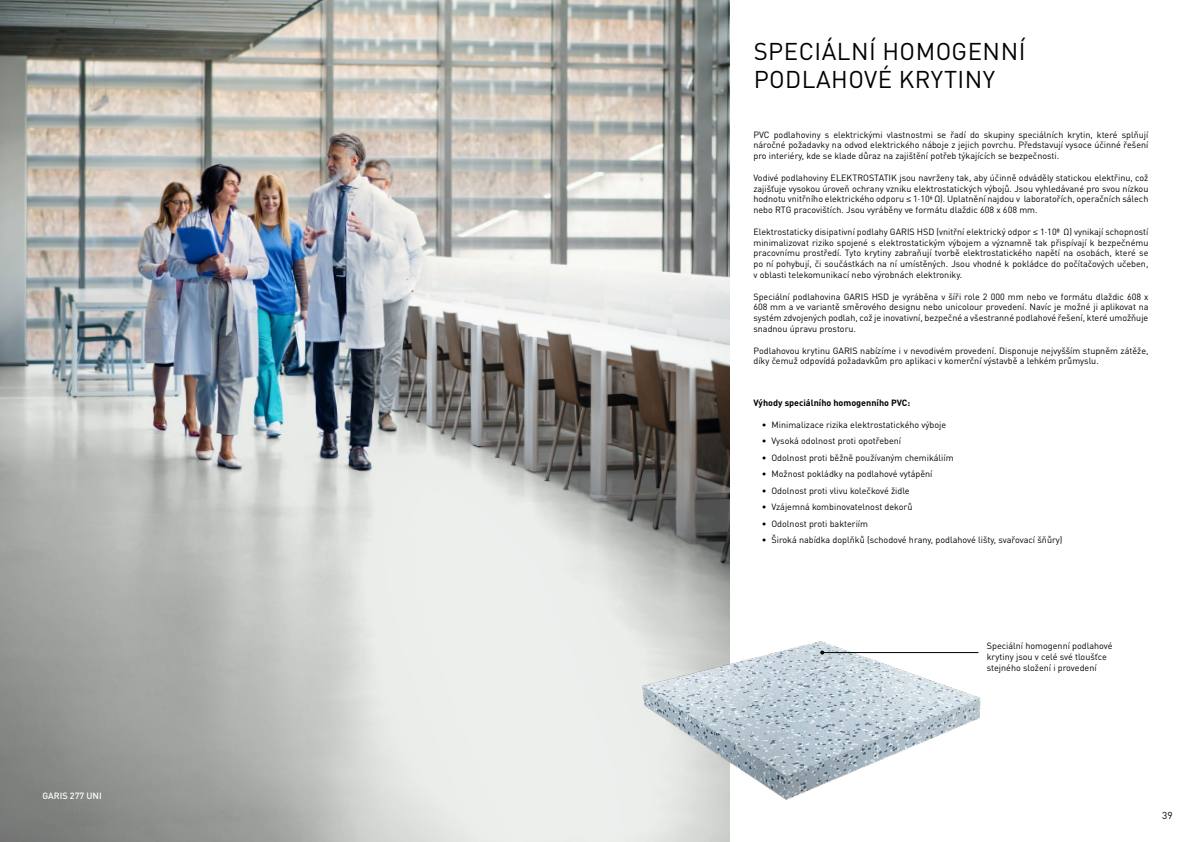
<style>
.page{position:relative;width:1191px;height:842px;background:#fff}
.page>*{position:absolute;margin:0;border:0;box-sizing:border-box;transform-origin:0 0}
.t1{font:24px/28.8px "DIN Pro";letter-spacing:.02em;color:#000}
.t2{font:10px "DIN Pro";color:#000}
.t3{font:9px/10.8px "DIN Pro";color:#000;text-align:justify}
.t4{font:700 9px "DIN Pro";color:#000}
.t5{font:500 9px "DIN Pro";color:#fff}
.s1{font-family:"Myriad Pro"}
</style>
<div class="page">
<img style="left:0;top:0;width:730px;height:842px">
<img style="left:588px;top:582px;width:393px;height:248px">
<hr style="left:822px;top:652px;width:156px;height:1px;background:#000">
<svg style="left:820px;top:650px;width:4px;height:4px"></svg>
<p class="t5" style="left:43px;top:789px;width:61px">GARIS 277 UNI</p>
<h1 class="t1" style="left:753px;top:34px;width:273px">SPECIÁLNÍ HOMOGENNÍ<br>PODLAHOVÉ KRYTINY</h1>
<p class="t3" style="left:753px;top:128px;width:396px">PVC podlahoviny s elektrickými vlastnostmi se řadí do skupiny speciálních krytin, které splňují náročné požadavky na odvod elektrického náboje z jejich povrchu. Představují vysoce účinné řešení pro interiéry, kde se klade důraz na zajištění potřeb týkajících se bezpečnosti.</p>
<p class="t3" style="left:753px;top:171px;width:396px">Vodivé podlahoviny ELEKTROSTATIK jsou navrženy tak, aby účinně odváděly statickou elektřinu, což zajišťuje vysokou úroveň ochrany vzniku elektrostatických výbojů. Jsou vyhledávané pro svou nízkou hodnotu vnitřního elektrického odporu <span class="s1">≤</span> 1·106 Ω). Uplatnění najdou v laboratořích, operačních sálech nebo RTG pracovištích. Jsou vyráběny ve formátu dlaždic 608 x 608 mm.</p>
<p class="t3" style="left:753px;top:225px;width:396px">Elektrostaticky disipativní podlahy GARIS HSD (vnitřní elektrický odpor <span class="s1">≤</span> 1·108 Ω) vynikají schopností minimalizovat riziko spojené s elektrostatickým výbojem a významně tak přispívají k bezpečnému pracovnímu prostředí. Tyto krytiny zabraňují tvorbě elektrostatického napětí na osobách, které se po ní pohybují, či součástkách na ní umístěných. Jsou vhodné k pokládce do počítačových učeben, v oblasti telekomunikací nebo výrobnách elektroniky.</p>
<p class="t3" style="left:753px;top:290px;width:396px">Speciální podlahovina GARIS HSD je vyráběna v šíři role 2 000 mm nebo ve formátu dlaždic 608 x 608 mm a ve variantě směrového designu nebo unicolour provedení. Navíc je možné ji aplikovat na systém zdvojených podlah, což je inovativní, bezpečné a všestranné podlahové řešení, které umožňuje snadnou úpravu prostoru.</p>
<p class="t3" style="left:753px;top:344px;width:396px">Podlahovou krytinu GARIS nabízíme i v nevodivém provedení. Disponuje nejvyšším stupněm zátěže, díky čemuž odpovídá požadavkům pro aplikaci v komerční výstavbě a lehkém průmyslu.</p>
<p class="t4" style="left:753px;top:395px;width:158px">Výhody speciálního homogenního PVC:</p>
<p class="t3" style="left:762px;top:418px;width:186px">• Minimalizace rizika elektrostatického výboje</p>
<p class="t3" style="left:762px;top:435px;width:141px">• Vysoká odolnost proti opotřebení</p>
<p class="t3" style="left:762px;top:451px;width:193px">• Odolnost proti běžně používaným chemikáliím</p>
<p class="t3" style="left:762px;top:468px;width:172px">• Možnost pokládky na podlahové vytápění</p>
<p class="t3" style="left:762px;top:484px;width:149px">• Odolnost proti vlivu kolečkové židle</p>
<p class="t3" style="left:762px;top:501px;width:152px">• Vzájemná kombinovatelnost dekorů</p>
<p class="t3" style="left:762px;top:517px;width:108px">• Odolnost proti bakteriím</p>
<p class="t3" style="left:762px;top:533px;width:302px">• Široká nabídka doplňků (schodové hrany, podlahové lišty, svařovací šňůry)</p>
<p class="t3" style="left:986px;top:640px;width:127px;text-align:left">Speciální homogenní podlahové krytiny jsou v celé své tloušťce stejného složení i provedení</p>
<p class="t2" style="left:1162px;top:807px;width:12px">39</p>
</div>
